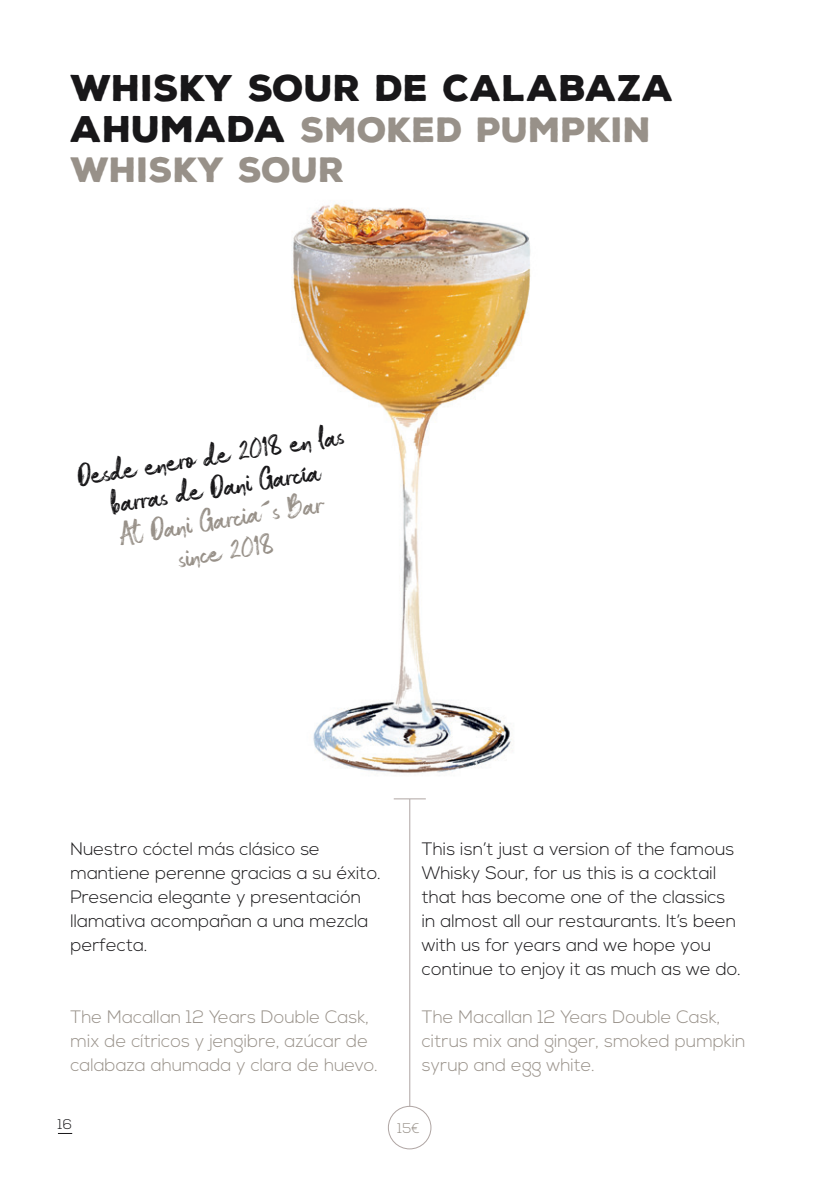
<style>
.page{position:relative;width:823px;height:1191px;background:#fff}
.page>*{position:absolute;margin:0;border:0;box-sizing:border-box;transform-origin:0 0}
.t1{font:900 36px "Nexa Rust Sans";color:#181719}
.t2{font:34px/32px "Shelldon";color:#181719;text-align:center}
.t3{font:900 34px/40px "Nexa Rust Sans";color:#989189}
.t4{font:34px/32px "Shelldon";color:#989189;text-align:center}
.t5{font:300 18px/24px "Nexa";color:#181719}
.t6{font:300 18px/24px "Nexa";color:#989189}
.t7{font:300 14px "Nexa";color:#989189}
.t8{font:300 14px "Nexa";color:#181719}
.s1{font-size:36px;color:#181719}
</style>
<div class="page">
<svg style="left:58px;top:1133px;width:14px;height:1px"></svg>
<img style="left:293px;top:203px;width:238px;height:655px">
<hr style="left:409px;top:799px;width:1px;height:324px;background:#afa5a3">
<div style="left:388px;top:1106px;width:42px;height:42px;background:#fff;border-radius:50%"></div>
<div style="left:388px;top:1106px;width:43px;height:43px;border:1px solid #afa5a3;border-radius:50%"></div>
<hr style="left:393px;top:798px;width:32px;height:1px;background:#afa5a3">
<h1 class="t1" style="left:70px;top:64px;width:605px">WHISKY SOUR DE CALABAZA</h1>
<h2 class="t3" style="left:70px;top:110px;width:582px"><span class="s1">AHUMADA</span> SMOKED PUMPKIN<br>WHISKY SOUR</h2>
<h2 class="t2" style="left:76px;top:465px;width:271px;rotate:-9deg">Desde enero de 2018 en las barras de Dani García</h2>
<h2 class="t4" style="left:117px;top:524px;width:207px;rotate:-9deg">At Dani Garcia´s Bar since 2018</h2>
<p class="t5" style="left:70px;top:837px;width:311px">Nuestro cóctel más clásico se mantiene perenne gracias a su éxito.<br>Presencia elegante y presentación llamativa acompañan a una mezcla perfecta.</p>
<p class="t6" style="left:70px;top:1005px;width:309px">The Macallan 12 Years Double Cask, mix de cítricos y jengibre, azúcar de calabaza ahumada y clara de huevo.</p>
<p class="t8" style="left:58px;top:1116px;width:16px">16</p>
<p class="t5" style="left:421px;top:837px;width:320px">This isn’t just a version of the famous Whisky Sour, for us this is a cocktail that has become one of the classics in almost all our restaurants. It’s been with us for years and we hope you continue to enjoy it as much as we do.</p>
<p class="t6" style="left:421px;top:1005px;width:325px">The Macallan 12 Years Double Cask, citrus mix and ginger, smoked pumpkin syrup and egg white.</p>
<p class="t7" style="left:397px;top:1120px;width:24px">15€</p>
</div>
